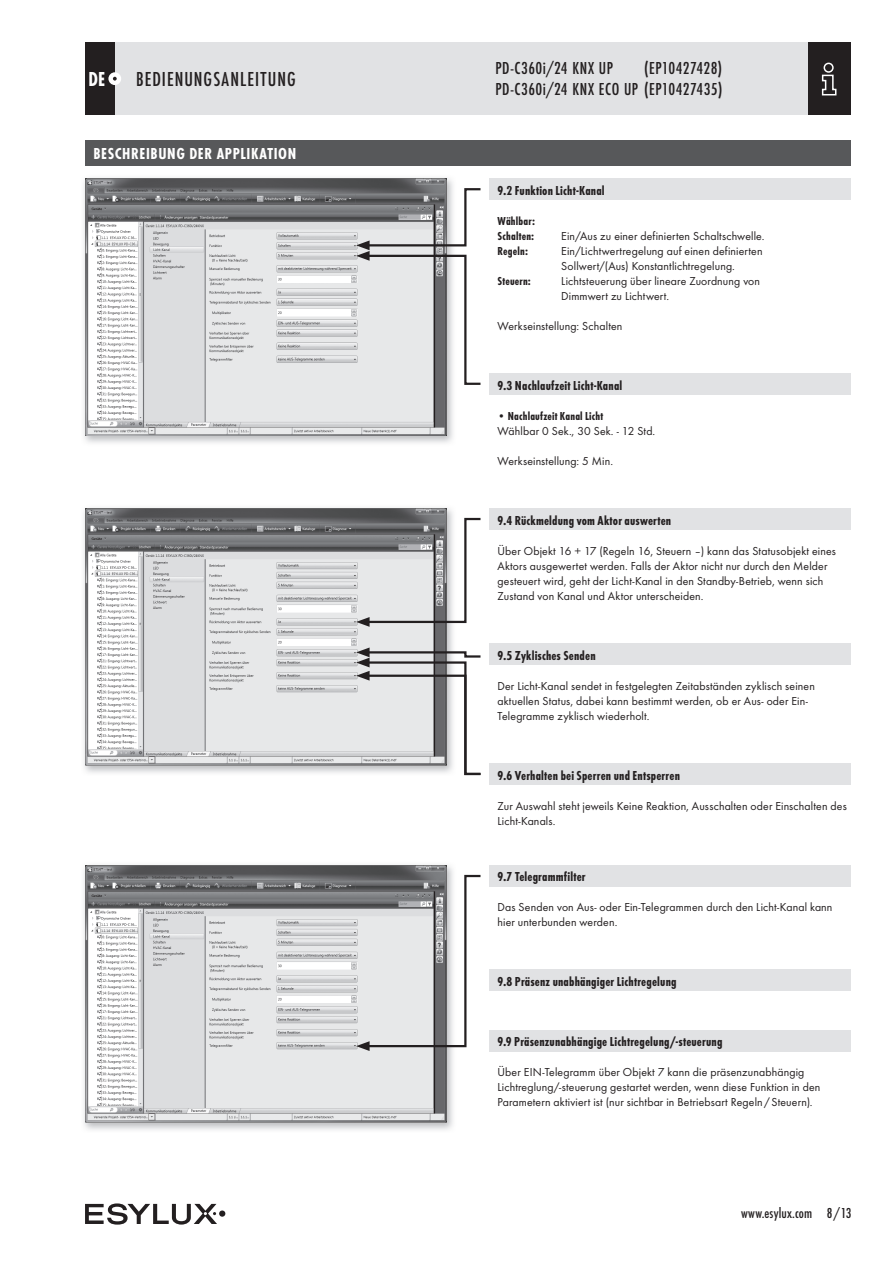
<style>
.page{position:relative;width:893px;height:1263px;background:#fff}
.page>*{position:absolute;margin:0;border:0;box-sizing:border-box;transform-origin:0 0}
.t1{font:500 21px "Futura Con";letter-spacing:.045em;color:#231f20}
.t2{font:700 21px "Futura Con";color:#fff;scale:.95 1}
.t3{font:500 18px/21px "Futura Con";letter-spacing:.025em;color:#231f20;text-align:right}
.t4{font:700 16.5px "Futura Con";letter-spacing:.035em;color:#fff}
.t5{font:500 15px "Futura Con";letter-spacing:.01em;color:#231f20}
.t6{font:700 13.5px "Futura Con";letter-spacing:.015em;color:#231f20}
.t7{font:12px/15px "Futura Boo";letter-spacing:.01em;color:#231f20}
.t8{font:700 12px/15px "Futura Con";letter-spacing:.015em;color:#231f20}
</style>
<div class="page">
<div style="left:85px;top:43px;width:765px;height:72px;background:#e1e2e4"></div>
<div style="left:808px;top:43px;width:42px;height:72px;background:#231f20"></div>
<svg style="left:821px;top:62px;width:16px;height:34px"></svg>
<div style="left:85px;top:43px;width:30px;height:72px;background:#231f20"></div>
<div style="left:108px;top:72px;width:13px;height:13px;background:#fff;border-radius:50%"></div>
<svg style="left:113px;top:77px;width:4px;height:4px"></svg>
<div style="left:219px;top:1210px;width:6px;height:7px;background:#231f20;border-radius:50%"></div>
<svg style="left:85px;top:1203px;width:132px;height:21px"></svg>
<div style="left:489px;top:1030px;width:361px;height:21px;background:#e1e2e4"></div>
<div style="left:489px;top:970px;width:361px;height:21px;background:#e1e2e4"></div>
<img style="left:84px;top:865px;width:369px;height:265px">
<img style="left:85px;top:865px;width:361px;height:258px">
<div style="left:489px;top:373px;width:361px;height:21px;background:#e1e2e4"></div>
<div style="left:489px;top:865px;width:361px;height:22px;background:#e1e2e4"></div>
<div style="left:489px;top:763px;width:361px;height:21px;background:#e1e2e4"></div>
<div style="left:489px;top:644px;width:361px;height:21px;background:#e1e2e4"></div>
<div style="left:489px;top:508px;width:361px;height:22px;background:#e1e2e4"></div>
<div style="left:489px;top:179px;width:361px;height:21px;background:#e1e2e4"></div>
<img style="left:84px;top:508px;width:369px;height:265px">
<img style="left:85px;top:508px;width:361px;height:258px">
<div style="left:85px;top:140px;width:765px;height:26px;background:#57585a"></div>
<img style="left:84px;top:178px;width:369px;height:265px">
<img style="left:85px;top:179px;width:361px;height:257px">
<svg style="left:356px;top:517px;width:125px;height:110px"></svg>
<svg style="left:356px;top:187px;width:125px;height:199px"></svg>
<svg style="left:356px;top:874px;width:125px;height:177px"></svg>
<svg style="left:356px;top:647px;width:125px;height:129px"></svg>
<h1 class="t2" style="left:88px;top:67px;width:19px">DE</h1>
<h1 class="t1" style="left:136px;top:67px;width:161px">BEDIENUNGSANLEITUNG</h1>
<h3 class="t4" style="left:94px;top:144px;width:204px">BESCHREIBUNG DER APPLIKATION</h3>
<h2 class="t3" style="left:495px;top:58px;width:229px">(EP10427428)<br>PD-C360i/24 KNX ECO UP (EP10427435)</h2>
<h2 class="t3" style="left:495px;top:58px;width:119px">PD-C360i/24 KNX UP</h2>
<p class="t6" style="left:497px;top:182px;width:109px">9.2 Funktion Licht-Kanal</p>
<p class="t8" style="left:497px;top:213px;width:39px">Wählbar:<br>Schalten:</p>
<p class="t7" style="left:561px;top:228px;width:205px">Ein/Aus zu einer definierten Schaltschwelle.</p>
<p class="t8" style="left:497px;top:243px;width:32px">Regeln:</p>
<p class="t7" style="left:561px;top:243px;width:203px">Ein/Lichtwertregelung auf einen definierten<br>Sollwert/(Aus) Konstantlichtregelung.</p>
<p class="t8" style="left:497px;top:273px;width:35px">Steuern:</p>
<p class="t7" style="left:561px;top:273px;width:200px">Lichtsteuerung über lineare Zuordnung von<br>Dimmwert zu Lichtwert.</p>
<p class="t7" style="left:497px;top:318px;width:126px">Werkseinstellung: Schalten</p>
<p class="t6" style="left:497px;top:377px;width:126px">9.3 Nachlaufzeit Licht-Kanal</p>
<p class="t8" style="left:497px;top:408px;width:107px">• Nachlaufzeit Kanal Licht</p>
<p class="t7" style="left:497px;top:423px;width:159px">Wählbar 0 Sek., 30 Sek. - 12 Std.</p>
<p class="t7" style="left:497px;top:453px;width:117px">Werkseinstellung: 5 Min.</p>
<p class="t6" style="left:497px;top:512px;width:175px">9.4 Rückmeldung vom Aktor auswerten</p>
<p class="t7" style="left:497px;top:543px;width:340px">Über Objekt 16 + 17 (Regeln 16, Steuern –) kann das Statusobjekt eines Aktors ausgewertet werden. Falls der Aktor nicht nur durch den Melder gesteuert wird, geht der Licht-Kanal in den Standby-Betrieb, wenn sich Zustand von Kanal und Aktor unterscheiden.</p>
<p class="t6" style="left:497px;top:647px;width:100px">9.5 Zyklisches Senden</p>
<p class="t7" style="left:497px;top:678px;width:319px">Der Licht-Kanal sendet in festgelegten Zeitabständen zyklisch seinen aktuellen Status, dabei kann bestimmt werden, ob er Aus- oder Ein-<br>Telegramme zyklisch wiederholt.</p>
<p class="t6" style="left:497px;top:767px;width:184px">9.6 Verhalten bei Sperren und Entsperren</p>
<p class="t7" style="left:497px;top:798px;width:351px">Zur Auswahl steht jeweils Keine Reaktion, Ausschalten oder Einschalten des<br>Licht-Kanals.</p>
<p class="t6" style="left:497px;top:869px;width:90px">9.7 Telegrammfilter</p>
<p class="t7" style="left:497px;top:900px;width:336px">Das Senden von Aus- oder Ein-Telegrammen durch den Licht-Kanal kann hier unterbunden werden.</p>
<p class="t6" style="left:497px;top:974px;width:181px">9.8 Präsenz unabhängiger Lichtregelung</p>
<p class="t6" style="left:497px;top:1034px;width:226px">9.9 Präsenzunabhängige Lichtregelung/-steuerung</p>
<p class="t7" style="left:497px;top:1065px;width:324px">Über EIN-Telegramm über Objekt 7 kann die präsenzunabhängig<br>Lichtreglung/-steuerung gestartet werden, wenn diese Funktion in den<br>Parametern aktiviert ist (nur sichtbar in Betriebsart Regeln / Steuern).</p>
<p class="t5" style="left:741px;top:1204px;width:112px">www.esylux.com 8/13</p>
</div>
